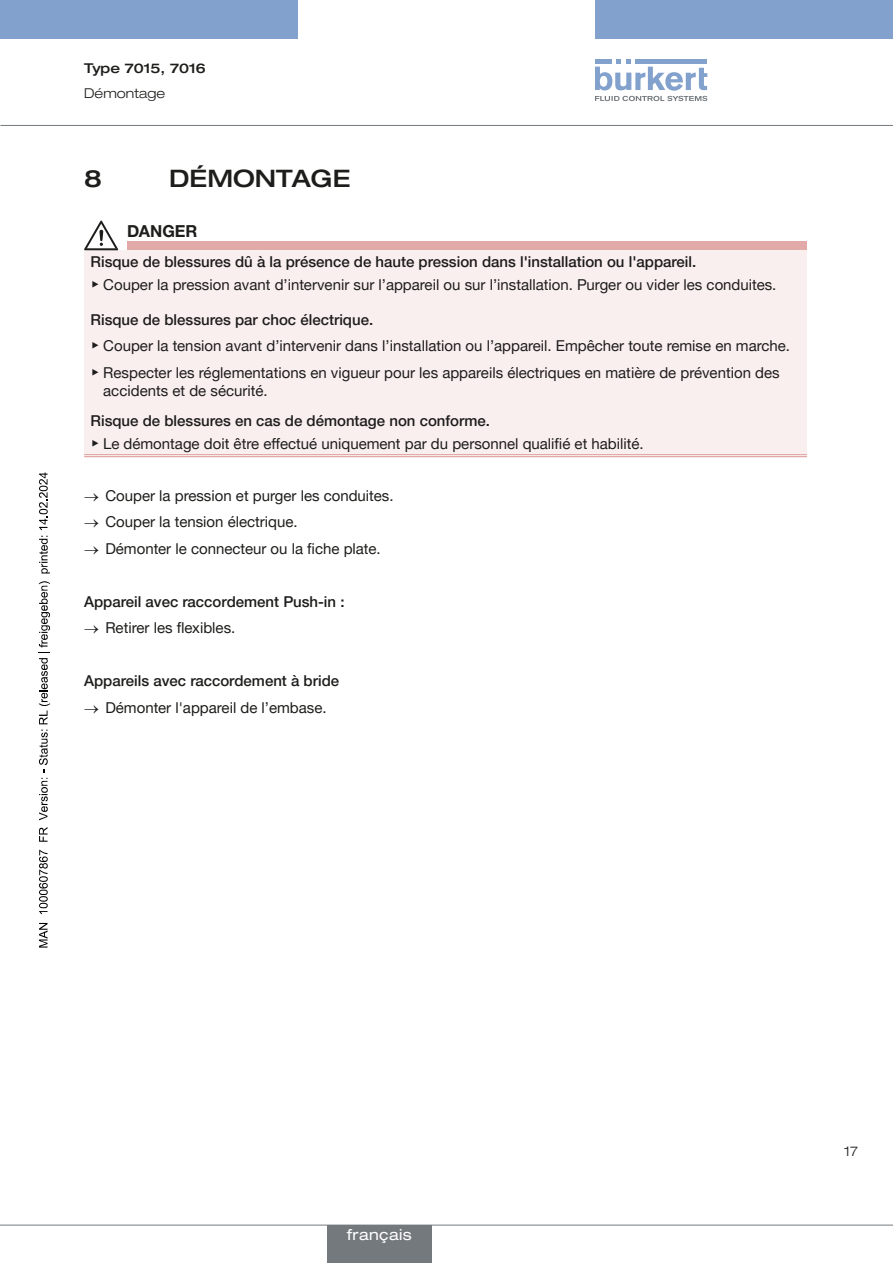
<style>
.page{position:relative;width:893px;height:1263px;background:#fff}
.page>*{position:absolute;margin:0;border:0;box-sizing:border-box;transform-origin:0 0}
.t1{font:500 expanded 24px "Helvetica Neue LTW1 G";color:#1d1d1b}
.t2{font:700 16.5px "Helvetica Neue LTW1 G";color:#1d1d1b}
.t3{font:15px/26.5px "Helvetica Neue LTW1 G";color:#1d1d1b}
.t4{font:500 15px "Helvetica Neue LTW1 G";color:#1d1d1b}
.t5{font:expanded 15px "Helvetica Neue LTW1 G";letter-spacing:.025em;color:#fff}
.t6{font:500 expanded 13.5px "Helvetica Neue LTW1 G";color:#1d1d1b}
.t7{font:300 expanded 13.5px "Helvetica Neue LTW1 G";color:#1d1d1b}
.s1{font-weight:500}
.s2{font-family:"Arial Unicode MS"}
</style>
<div class="page">
<div style="left:0;top:0;width:298px;height:38px;background:#82a2cd"></div>
<div style="left:595px;top:0;width:298px;height:38px;background:#82a2cd"></div>
<svg style="left:595px;top:60px;width:112px;height:41px"></svg>
<hr style="left:0;top:125px;width:893px;height:1px;background:#73797d">
<hr style="left:0;top:1225px;width:893px;height:1px;background:#73797d">
<div style="left:127px;top:241px;width:680px;height:9px;background:#e2a9a9"></div>
<div style="left:84px;top:250px;width:723px;height:206px;background:#faefef"></div>
<hr style="left:84px;top:454px;width:43px;height:3px;background:#fff">
<hr style="left:127px;top:454px;width:680px;height:3px;background:#fff">
<hr style="left:84px;top:454px;width:43px;height:1px;background:#e2a9a9">
<hr style="left:84px;top:456px;width:43px;height:1px;background:#e2a9a9">
<hr style="left:127px;top:454px;width:680px;height:1px;background:#e2a9a9">
<hr style="left:127px;top:456px;width:680px;height:1px;background:#e2a9a9">
<svg style="left:84px;top:221px;width:34px;height:29px"></svg>
<div style="left:327px;top:1225px;width:105px;height:38px;background:#73797d"></div>
<svg style="left:39px;top:923px;width:9px;height:24px"></svg>
<svg style="left:39px;top:850px;width:9px;height:64px"></svg>
<svg style="left:39px;top:827px;width:9px;height:15px"></svg>
<svg style="left:39px;top:581px;width:11px;height:239px"></svg>
<svg style="left:39px;top:536px;width:11px;height:37px"></svg>
<svg style="left:39px;top:472px;width:9px;height:58px"></svg>
<p class="t6" style="left:84px;top:60px;width:123px">Type 7015, 7016</p>
<p class="t7" style="left:84px;top:85px;width:83px">Démontage</p>
<h1 class="t1" style="left:84px;top:163px;width:19px">8</h1>
<h1 class="t1" style="left:169px;top:163px;width:183px">DÉMONTAGE</h1>
<p class="t2" style="left:127px;top:221px;width:72px">DANGER</p>
<p class="t3" style="left:91px;top:251px;width:687px;line-height:22.2px"><span class="s1">Risque de blessures dû à la présence de haute pression dans l'installation ou l'appareil.<br></span><span class="s2">▶</span> Couper la pression avant d’intervenir sur l’appareil ou sur l’installation. Purger ou vider les conduites.</p>
<p class="t3" style="left:91px;top:306px;width:701px"><span class="s1">Risque de blessures par choc électrique.<br></span><span class="s2">▶</span> Couper la tension avant d’intervenir dans l’installation ou l’appareil. Empêcher toute remise en marche. <span class="s2">▶</span> Respecter les réglementations en vigueur pour les appareils électriques en matière de prévention des</p>
<p class="t3" style="left:103px;top:377px;width:166px">accidents et de sécurité.</p>
<p class="t3" style="left:91px;top:410px;width:555px;line-height:23px"><span class="s1">Risque de blessures en cas de démontage non conforme.<br></span><span class="s2">▶</span> Le démontage doit être effectué uniquement par du personnel qualifié et habilité.</p>
<p class="t3" style="left:84px;top:482px;width:311px">→ Couper la pression et purger les conduites.</p>
<p class="t3" style="left:84px;top:509px;width:215px">→ Couper la tension électrique.</p>
<p class="t3" style="left:84px;top:535px;width:298px">→ Démonter le connecteur ou la fiche plate.</p>
<p class="t4" style="left:84px;top:592px;width:262px">Appareil avec raccordement Push-in :</p>
<p class="t3" style="left:84px;top:615px;width:153px">→ Retirer les flexibles.</p>
<p class="t4" style="left:84px;top:672px;width:257px">Appareils avec raccordement à bride</p>
<p class="t3" style="left:84px;top:694px;width:244px">→ Démonter l'appareil de l’embase.</p>
<p class="t5" style="left:347px;top:1225px;width:66px">français</p>
<p class="t7" style="left:844px;top:1143px;width:15px">17</p>
</div>
